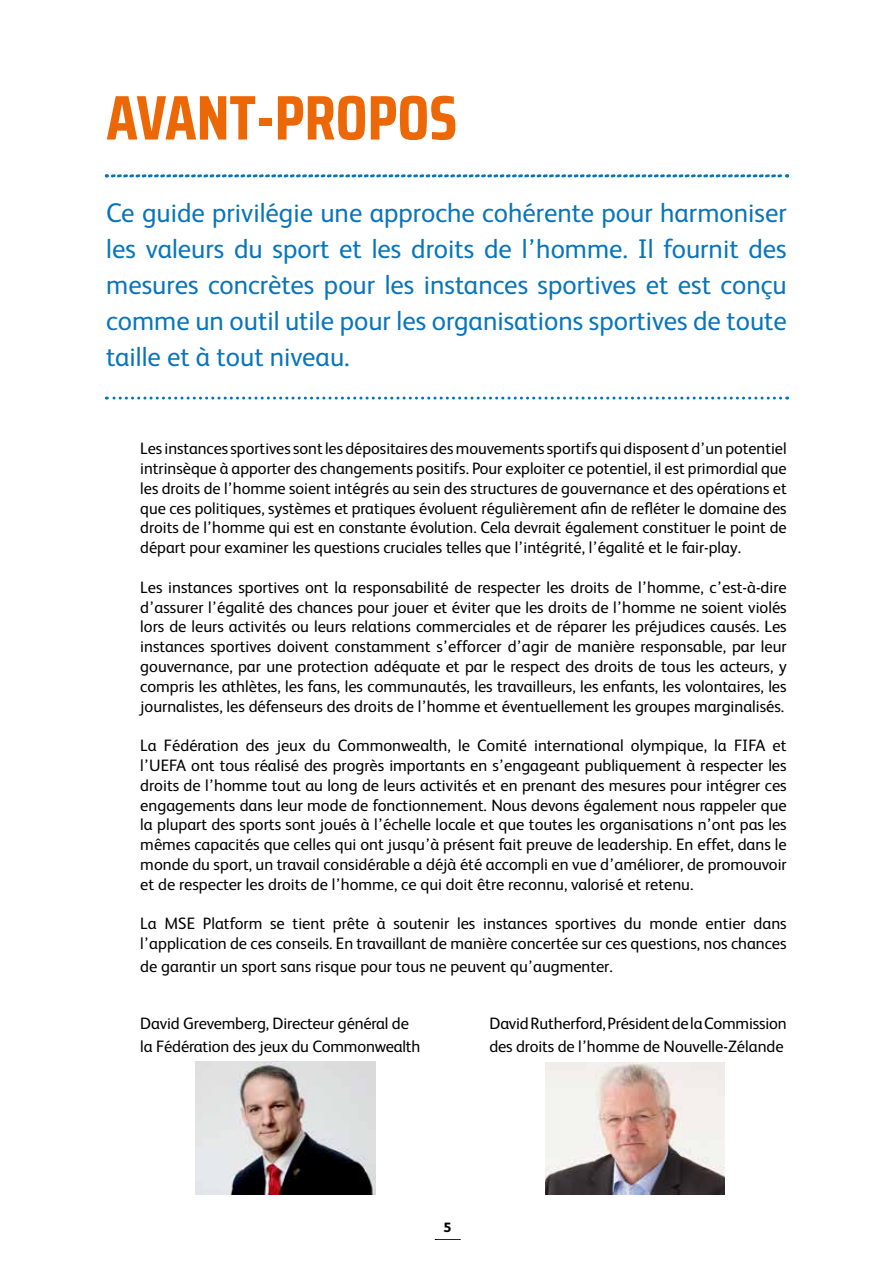
<style>
.page{position:relative;width:893px;height:1263px;background:#fff}
.page>*{position:absolute;margin:0;border:0;box-sizing:border-box;transform-origin:0 0}
.t1{font:700 63px "Saira Condensed";color:#ec6806}
.t2{font:27px/36px "FS Albert";color:#0875bb;text-align:justify}
.t3{font:16.5px/19.8px "FS Albert";color:#000;text-align:justify}
.t4{font:800 13.5px "FS Albert";color:#000}
</style>
<div class="page">
<svg style="left:435px;top:1239px;width:25px;height:1px"></svg>
<svg style="left:106px;top:397px;width:675px;height:3px"></svg>
<svg style="left:106px;top:174px;width:682px;height:4px"></svg>
<img style="left:196px;top:1061px;width:180px;height:134px">
<img style="left:546px;top:1062px;width:178px;height:133px">
<h1 class="t1" style="left:106px;top:70px;width:352px">AVANT-PROPOS</h1>
<p class="t2" style="left:106px;top:194px;width:682px">Ce guide privilégie une approche cohérente pour harmoniser les valeurs du sport et les droits de l’homme. Il fournit des mesures concrètes pour les instances sportives et est conçu comme un outil utile pour les organisations sportives de toute taille et à tout niveau.</p>
<p class="t3" style="left:140px;top:438px;width:648px">Les instances sportives sont les dépositaires des mouvements sportifs qui disposent d’un potentiel intrinsèque à apporter des changements positifs. Pour exploiter ce potentiel, il est primordial que les droits de l’homme soient intégrés au sein des structures de gouvernance et des opérations et que ces politiques, systèmes et pratiques évoluent régulièrement afin de refléter le domaine des droits de l’homme qui est en constante évolution. Cela devrait également constituer le point de départ pour examiner les questions cruciales telles que l’intégrité, l’égalité et le fair-play.</p>
<p class="t3" style="left:140px;top:576px;width:648px">Les instances sportives ont la responsabilité de respecter les droits de l’homme, c’est-à-dire d’assurer l’égalité des chances pour jouer et éviter que les droits de l’homme ne soient violés lors de leurs activités ou leurs relations commerciales et de réparer les préjudices causés. Les instances sportives doivent constamment s’efforcer d’agir de manière responsable, par leur gouvernance, par une protection adéquate et par le respect des droits de tous les acteurs, y compris les athlètes, les fans, les communautés, les travailleurs, les enfants, les volontaires, les journalistes, les défenseurs des droits de l’homme et éventuellement les groupes marginalisés.</p>
<p class="t3" style="left:140px;top:735px;width:648px">La Fédération des jeux du Commonwealth, le Comité international olympique, la FIFA et l’UEFA ont tous réalisé des progrès importants en s’engageant publiquement à respecter les droits de l’homme tout au long de leurs activités et en prenant des mesures pour intégrer ces engagements dans leur mode de fonctionnement. Nous devons également nous rappeler que la plupart des sports sont joués à l’échelle locale et que toutes les organisations n’ont pas les mêmes capacités que celles qui ont jusqu’à présent fait preuve de leadership. En effet, dans le monde du sport, un travail considérable a déjà été accompli en vue d’améliorer, de promouvoir et de respecter les droits de l’homme, ce qui doit être reconnu, valorisé et retenu.</p>
<p class="t3" style="left:140px;top:913px;width:648px">La MSE Platform se tient prête à soutenir les instances sportives du monde entier dans l’application de ces conseils. En travaillant de manière concertée sur ces questions, nos chances</p>
<p class="t3" style="left:140px;top:955px;width:474px">de garantir un sport sans risque pour tous ne peuvent qu’augmenter.</p>
<p class="t3" style="left:140px;top:1011px;width:282px;line-height:22.5px">David Grevemberg, Directeur général de la Fédération des jeux du Commonwealth</p>
<p class="t3" style="left:489px;top:1011px;width:299px;line-height:22.5px">David Rutherford, Président de la Commission des droits de l’homme de Nouvelle-Zélande</p>
<p class="t4" style="left:443px;top:1218px;width:9px">5</p>
</div>
